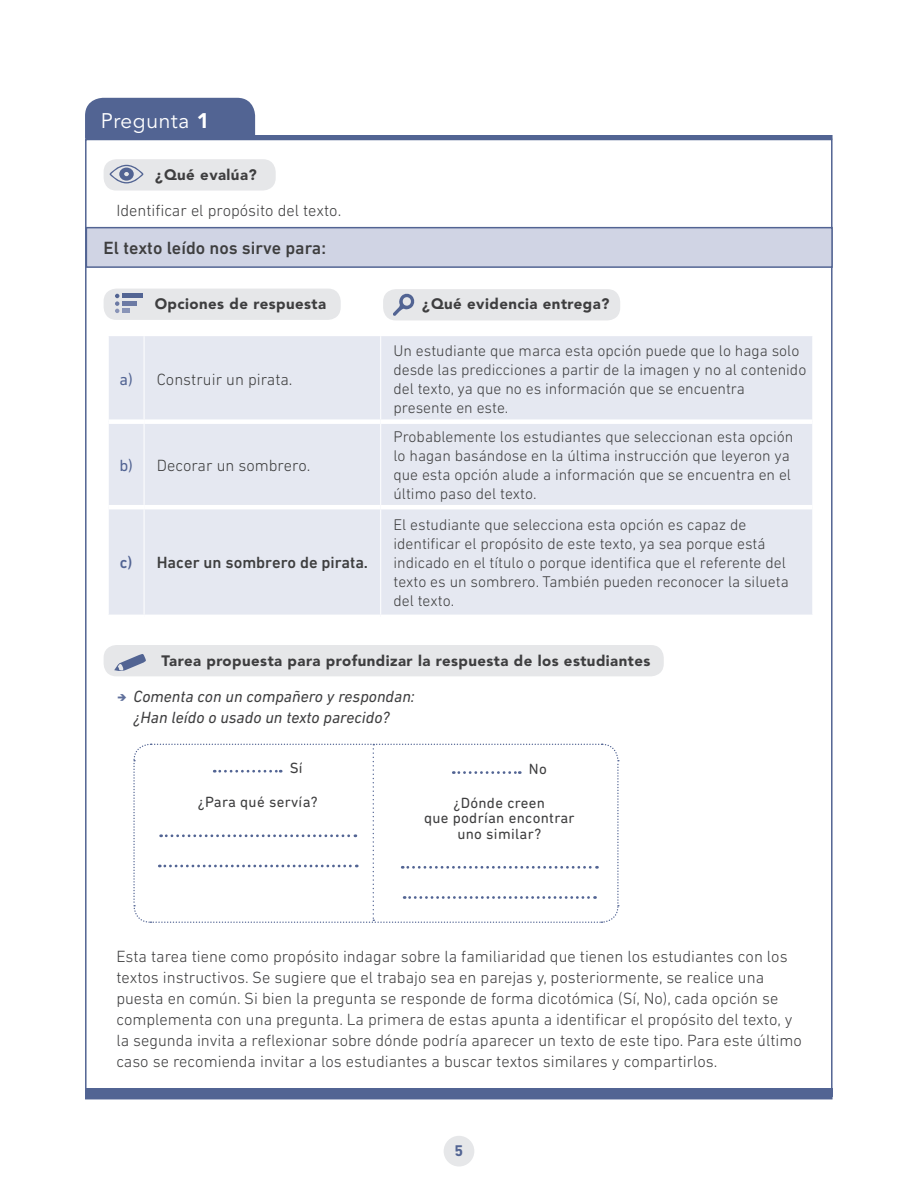
<style>
.page{position:relative;width:918px;height:1188px;background:#fff}
.page>*{position:absolute;margin:0;border:0;box-sizing:border-box;transform-origin:0 0}
.t1{font:21px "Avenir";letter-spacing:.03em;color:#fff}
.t2{font:500 18px "DIN Next LT Pro";color:#3e3e3f}
.t3{font:300 16.5px/21px "DIN Next LT Pro";color:#3e3e3f}
.t4{font:italic 16.5px/21px "DIN Next LT Pro";color:#3e3e3f;text-align:center}
.t5{font:500 16.5px "DIN Next LT Pro";color:#3e3e3f}
.t6{font:300 15.75px/18.9px "DIN Next LT Pro";color:#3e3e3f}
.t7{font:700 15.75px "DIN Next LT Pro";color:#526493}
.t8{font:900 15px "Avenir";letter-spacing:.03em;color:#3e3e3f}
.t9{font:15px/15px "DIN Next Rounded LT Pro";letter-spacing:.02em;color:#3e3e3f;text-align:center}
.s1{font-weight:900}
.s2{font-weight:400;color:#526493}
.s3{color:#526493}
.s4{font-family:"Digna Picto";font-style:normal;color:#5f6f9b}
</style>
<div class="page">
<div style="left:444px;top:1136px;width:30px;height:31px;background:#e6e7e9;border-radius:50%"></div>
<div style="left:86px;top:1090px;width:746px;height:9px;background:#526493"></div>
<div style="left:85px;top:98px;width:170px;height:41px;background:#526493"></div>
<div style="left:86px;top:135px;width:747px;height:5px;background:#526493"></div>
<div style="left:86px;top:228px;width:746px;height:39px;background:#d0d4e4"></div>
<div style="left:86px;top:227px;width:747px;height:41px;border:2px solid #526493"></div>
<div style="left:86px;top:1088px;width:746px;height:9px;background:#526493"></div>
<div style="left:104px;top:159px;width:172px;height:32px;background:#e6e7e9;border-radius:13px"></div>
<svg style="left:109px;top:165px;width:35px;height:18px"></svg>
<div style="left:104px;top:289px;width:237px;height:31px;background:#e6e7e9;border-radius:13px"></div>
<svg style="left:115px;top:294px;width:28px;height:19px"></svg>
<div style="left:109px;top:336px;width:703px;height:279px;background:#e5e8f1"></div>
<hr style="left:144px;top:336px;width:1px;height:83px;background:#fff">
<hr style="left:380px;top:336px;width:1px;height:83px;background:#fff">
<hr style="left:144px;top:424px;width:1px;height:81px;background:#fff">
<hr style="left:380px;top:424px;width:1px;height:81px;background:#fff">
<hr style="left:144px;top:509px;width:1px;height:106px;background:#fff">
<hr style="left:380px;top:509px;width:1px;height:106px;background:#fff">
<div style="left:109px;top:419px;width:35px;height:5px;background:#fff"></div>
<div style="left:144px;top:419px;width:237px;height:5px;background:#fff"></div>
<div style="left:381px;top:419px;width:431px;height:5px;background:#fff"></div>
<hr style="left:109px;top:505px;width:35px;height:4px;background:#fff">
<hr style="left:144px;top:505px;width:237px;height:4px;background:#fff">
<hr style="left:381px;top:505px;width:431px;height:4px;background:#fff">
<div style="left:104px;top:645px;width:560px;height:31px;background:#e6e7e9;border-radius:13px"></div>
<svg style="left:114px;top:654px;width:32px;height:17px"></svg>
<svg style="left:133px;top:743px;width:486px;height:180px"></svg>
<div style="left:383px;top:289px;width:237px;height:31px;background:#e6e7e9;border-radius:13px"></div>
<svg style="left:393px;top:293px;width:22px;height:23px"></svg>
<p class="t1" style="left:101px;top:108px;width:110px">Pregunta <span class="s1">1</span></p>
<p class="t8" style="left:155px;top:166px;width:103px">¿Qué evalúa?</p>
<p class="t3" style="left:116px;top:200px;width:226px">Identificar el propósito del texto.</p>
<p class="t2" style="left:104px;top:238px;width:224px">El texto leído nos sirve para:</p>
<p class="t8" style="left:155px;top:294px;width:173px">Opciones de respuesta</p>
<p class="t3" style="left:120px;top:369px;width:175px"><span class="s2">a)</span> Construir un pirata.</p>
<p class="t3" style="left:119px;top:454px;width:193px"><span class="s2">b)</span> Decorar un sombrero.</p>
<p class="t5" style="left:120px;top:553px;width:250px"><span class="s3">c)</span> Hacer un sombrero de pirata.</p>
<p class="t8" style="left:422px;top:295px;width:189px">¿Qué evidencia entrega?</p>
<p class="t6" style="left:393px;top:342px;width:414px">Un estudiante que marca esta opción puede que lo haga solo desde las predicciones a partir de la imagen y no al contenido del texto, ya que no es información que se encuentra presente en este.</p>
<p class="t6" style="left:393px;top:427px;width:401px">Probablemente los estudiantes que seleccionan esta opción lo hagan basándose en la última instrucción que leyeron ya que esta opción alude a información que se encuentra en el último paso del texto.</p>
<p class="t6" style="left:393px;top:515px;width:397px">El estudiante que selecciona esta opción es capaz de identificar el propósito de este texto, ya sea porque está indicado en el título o porque identifica que el referente del texto es un sombrero. También pueden reconocer la silueta del texto.</p>
<p class="t8" style="left:162px;top:651px;width:490px">Tarea propuesta para profundizar la respuesta de los estudiantes</p>
<p class="t4" style="left:116px;top:685px;width:300px"><span class="s4">à</span> Comenta con un compañero y respondan: ¿Han leído o usado un texto parecido?</p>
<p class="t9" style="left:290px;top:760px;width:14px">Sí</p>
<p class="t9" style="left:198px;top:794px;width:121px">¿Para qué servía?</p>
<p class="t9" style="left:529px;top:761px;width:19px">No</p>
<p class="t9" style="left:424px;top:796px;width:152px">¿Dónde creen<br>que podrían encontrar uno similar?</p>
<p class="t3" style="left:116px;top:946px;width:687px">Esta tarea tiene como propósito indagar sobre la familiaridad que tienen los estudiantes con los textos instructivos. Se sugiere que el trabajo sea en parejas y, posteriormente, se realice una puesta en común. Si bien la pregunta se responde de forma dicotómica (Sí, No), cada opción se complementa con una pregunta. La primera de estas apunta a identificar el propósito del texto, y la segunda invita a reflexionar sobre dónde podría aparecer un texto de este tipo. Para este último caso se recomienda invitar a los estudiantes a buscar textos similares y compartirlos.</p>
<p class="t7" style="left:455px;top:1142px;width:10px">5</p>
</div>
